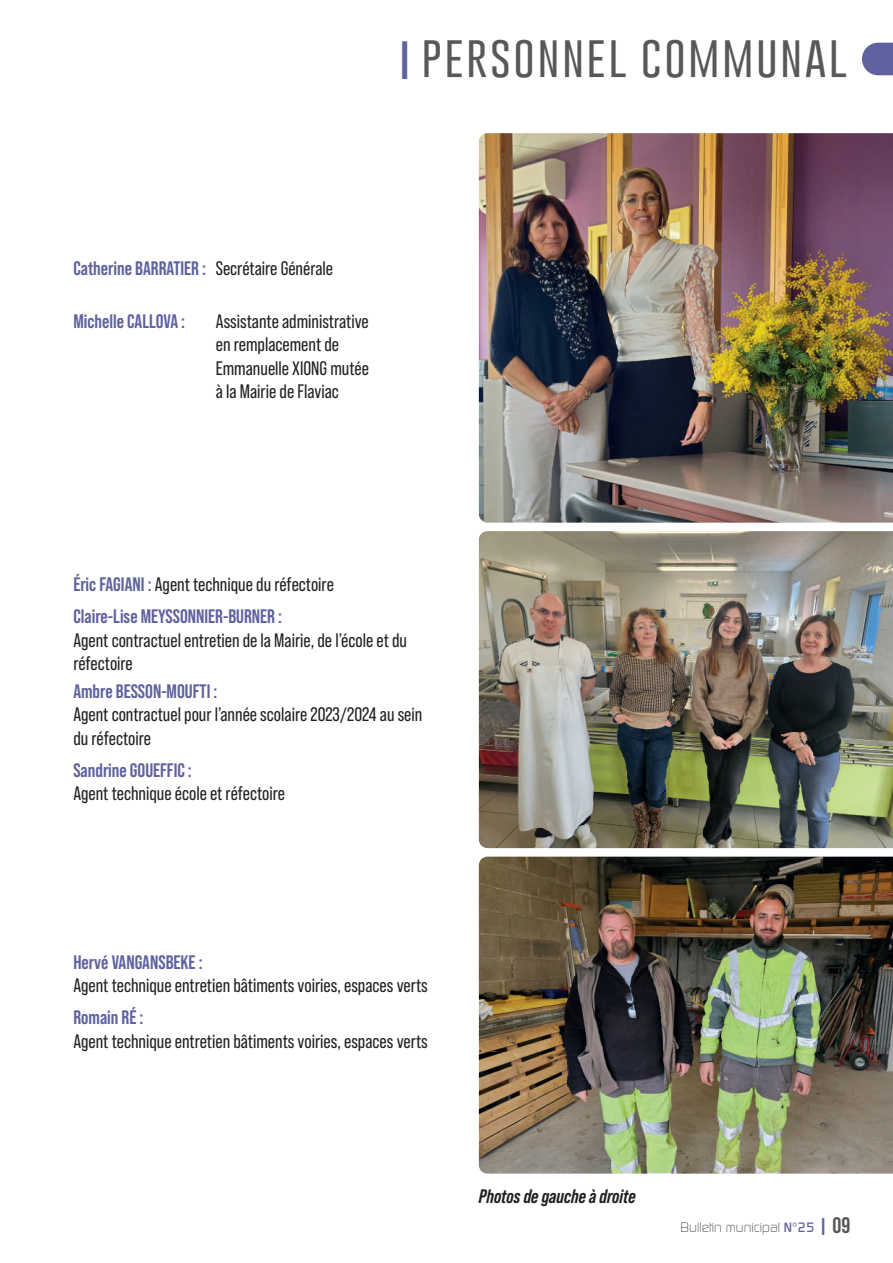
<style>
.page{position:relative;width:893px;height:1263px;background:#fff}
.page>*{position:absolute;margin:0;border:0;box-sizing:border-box;transform-origin:0 0}
.t1{font:100 43.5px "Gobold";letter-spacing:.07em;color:#57585a}
.t2{font:19.5px/23.4px "Bebas Neue Pro";color:#231f20}
.t3{font:700 19.5px/32px "Bebas Neue Pro";color:#5f629e}
.t4{font:italic 700 19.5px "Bebas Neue Pro";color:#231f20}
.t5{font:300 13.5px "Continuum";color:#231f20}
.s1{color:#5f629e}
.s2{font-weight:400;color:#231f20}
.s3{font-weight:500;color:#5f629e}
.s4{font-family:"Bebas Neue";font-weight:700;font-size:22.5px;color:#57585a}
</style>
<div class="page">
<img style="left:479px;top:133px;width:414px;height:390px">
<img style="left:479px;top:531px;width:414px;height:317px">
<img style="left:479px;top:857px;width:414px;height:316px">
<svg style="left:862px;top:43px;width:31px;height:32px"></svg>
<h1 class="t1" style="left:401px;top:28px;width:447px"><span class="s1">❙</span> PERSONNEL COMMUNAL</h1>
<p class="t3" style="left:73px;top:252px;width:261px">Catherine BARRATIER : <span class="s2">Secrétaire Générale</span></p>
<p class="t3" style="left:73px;top:305px;width:113px">Michelle CALLOVA :</p>
<p class="t2" style="left:216px;top:309px;width:155px">Assistante administrative en remplacement de<br>Emmanuelle XIONG mutée à la Mairie de Flaviac</p>
<p class="t3" style="left:73px;top:568px;width:262px">Éric FAGIANI : <span class="s2">Agent technique du réfectoire<br></span>Claire-Lise MEYSSONNIER-BURNER :</p>
<p class="t2" style="left:73px;top:628px;width:335px">Agent contractuel entretien de la Mairie, de l’école et du réfectoire</p>
<p class="t3" style="left:73px;top:675px;width:146px">Ambre BESSON-MOUFTI :</p>
<p class="t2" style="left:73px;top:703px;width:350px">Agent contractuel pour l’année scolaire 2023/2024 au sein du réfectoire</p>
<p class="t3" style="left:73px;top:753px;width:120px">Sandrine GOUEFFIC :</p>
<p class="t2" style="left:73px;top:781px;width:213px">Agent technique école et réfectoire</p>
<p class="t3" style="left:73px;top:946px;width:131px">Hervé VANGANSBEKE :</p>
<p class="t2" style="left:73px;top:974px;width:356px">Agent technique entretien bâtiments voiries, espaces verts</p>
<p class="t3" style="left:73px;top:1001px;width:72px">Romain RÉ :</p>
<p class="t2" style="left:73px;top:1029px;width:356px">Agent technique entretien bâtiments voiries, espaces verts</p>
<p class="t4" style="left:479px;top:1185px;width:159px">Photos de gauche à droite</p>
<p class="t5" style="left:681px;top:1219px;width:171px">Bulletin municipal <span class="s3">N°25</span> <span class="s1">❙</span> <span class="s4">09</span></p>
</div>
